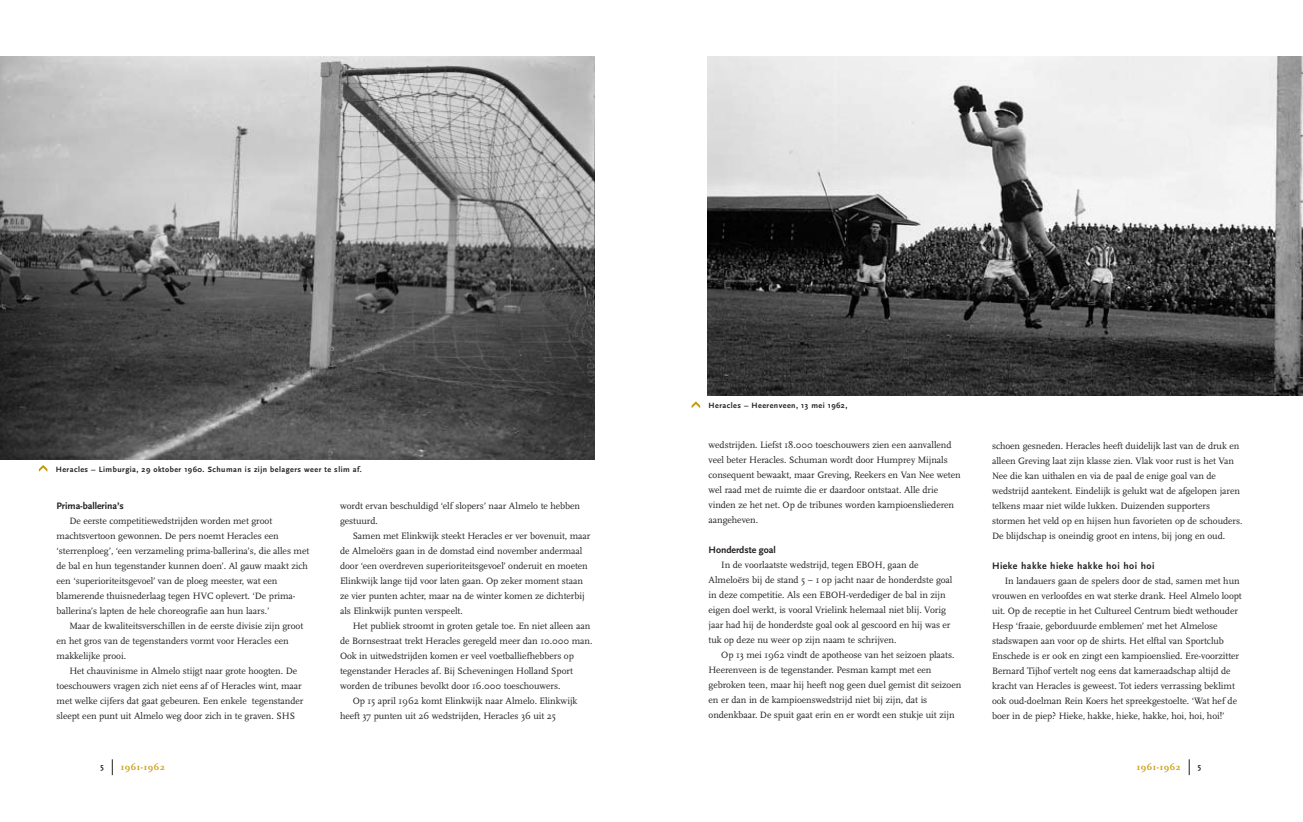
<style>
.page{position:relative;width:1303px;height:822px;background:#fff}
.page>*{position:absolute;margin:0;border:0;box-sizing:border-box;transform-origin:0 0}
.t1{font:700 9.8px "Scala Sans";letter-spacing:-.005em;color:#231f1f}
.t2{font:700 9.8px "Scala Sans";letter-spacing:.045em;color:#231f1f}
.t3{font:9.6px/15px "Scala";letter-spacing:-.005em;color:#231f1f}
.t4{font:700 9px "Scala";letter-spacing:.06em;color:#c79803}
.t5{font:700 8px "Scala Sans";letter-spacing:.055em;color:#231f1f}
</style>
<div class="page">
<svg style="left:1189px;top:759px;width:1px;height:16px"></svg>
<svg style="left:112px;top:759px;width:1px;height:16px"></svg>
<img style="left:708px;top:57px;width:595px;height:338px">
<svg style="left:692px;top:401px;width:8px;height:7px"></svg>
<img style="left:0;top:57px;width:594px;height:402px">
<svg style="left:39px;top:465px;width:8px;height:7px"></svg>
<p class="t5" style="left:56px;top:466px;width:308px">Heracles – Limburgia, 29 oktober 1960. Schuman is zijn belagers weer te slim af.</p>
<p class="t1" style="left:57px;top:502px;width:69px">Prima-ballerina’s</p>
<p class="t3" style="left:57px;top:514px;width:254px;text-indent:13px">De eerste competitiewedstrijden worden met groot machtsvertoon gewonnen. De pers noemt Heracles een ‘sterrenploeg’, ‘een verzameling prima-ballerina’s, die alles met de bal en hun tegenstander kunnen doen’. Al gauw maakt zich een ‘superioriteitsgevoel’ van de ploeg meester, wat een blamerende thuisnederlaag tegen HVC oplevert. ‘De prima&shy;ballerina’s lapten de hele choreografie aan hun laars.’</p>
<p class="t3" style="left:57px;top:619px;width:248px;text-indent:13px">Maar de kwaliteitsverschillen in de eerste divisie zijn groot en het gros van de tegenstanders vormt voor Heracles een makkelijke prooi.</p>
<p class="t3" style="left:57px;top:664px;width:248px;text-indent:13px">Het chauvinisme in Almelo stijgt naar grote hoogten. De toeschouwers vragen zich niet eens af of Heracles wint, maar met welke cijfers dat gaat gebeuren. Een enkele tegenstander sleept een punt uit Almelo weg door zich in te graven. SHS</p>
<p class="t5" style="left:100px;top:764px;width:5px">5</p>
<p class="t4" style="left:121px;top:763px;width:45px">1961-1962</p>
<p class="t3" style="left:340px;top:499px;width:242px">wordt ervan beschuldigd ‘elf slopers’ naar Almelo te hebben gestuurd.</p>
<p class="t3" style="left:340px;top:529px;width:252px;text-indent:13px">Samen met Elinkwijk steekt Heracles er ver bovenuit, maar de Almeloërs gaan in de domstad eind november andermaal door ‘een overdreven superioriteitsgevoel’ onderuit en moeten Elinkwijk lange tijd voor laten gaan. Op zeker moment staan ze vier punten achter, maar na de winter komen ze dichterbij als Elinkwijk punten verspeelt.</p>
<p class="t3" style="left:353px;top:619px;width:239px">Het publiek stroomt in groten getale toe. En niet alleen aan</p>
<p class="t3" style="left:340px;top:634px;width:254px">de Bornsestraat trekt Heracles geregeld meer dan 10.000 man.</p>
<p class="t3" style="left:340px;top:649px;width:235px">Ook in uitwedstrijden komen er veel voetballiefhebbers op</p>
<p class="t3" style="left:340px;top:664px;width:234px">tegenstander Heracles af. Bij Scheveningen Holland Sport</p>
<p class="t3" style="left:340px;top:679px;width:222px">worden de tribunes bevolkt door 16.000 toeschouwers.</p>
<p class="t3" style="left:353px;top:694px;width:226px">Op 15 april 1962 komt Elinkwijk naar Almelo. Elinkwijk</p>
<p class="t3" style="left:340px;top:709px;width:218px">heeft 37 punten uit 26 wedstrijden, Heracles 36 uit 25</p>
<p class="t5" style="left:709px;top:402px;width:140px">Heracles – Heerenveen, 13 mei 1962,</p>
<p class="t3" style="left:709px;top:438px;width:254px">wedstrijden. Liefst 18.000 toeschouwers zien een aanvallend veel beter Heracles. Schuman wordt door Humprey Mijnals consequent bewaakt, maar Greving, Reekers en Van Nee weten wel raad met de ruimte die er daardoor ontstaat. Alle drie vinden ze het net. Op de tribunes worden kampioensliederen aangeheven.</p>
<p class="t1" style="left:709px;top:545px;width:69px">Honderdste goal</p>
<p class="t3" style="left:709px;top:558px;width:245px;text-indent:13px">In de voorlaatste wedstrijd, tegen EBOH, gaan de Almeloërs bij de stand 5 – 1 op jacht naar de honderdste goal in deze competitie. Als een EBOH-verdediger de bal in zijn eigen doel werkt, is vooral Vrielink helemaal niet blij. Vorig jaar had hij de honderdste goal ook al gescoord en hij was er tuk op deze nu weer op zijn naam te schrijven.</p>
<p class="t3" style="left:709px;top:648px;width:254px;text-indent:13px">Op 13 mei 1962 vindt de apotheose van het seizoen plaats.<br>Heerenveen is de tegenstander. Pesman kampt met een gebroken teen, maar hij heeft nog geen duel gemist dit seizoen en er dan in de kampioenswedstrijd niet bij zijn, dat is ondenkbaar. De spuit gaat erin en er wordt een stukje uit zijn</p>
<p class="t3" style="left:992px;top:439px;width:252px">schoen gesneden. Heracles heeft duidelijk last van de druk en alleen Greving laat zijn klasse zien. Vlak voor rust is het Van Nee die kan uithalen en via de paal de enige goal van de wedstrijd aantekent. Eindelijk is gelukt wat de afgelopen jaren telkens maar niet wilde lukken. Duizenden supporters stormen het veld op en hijsen hun favorieten op de schouders.<br>De blijdschap is oneindig groot en intens, bij jong en oud.</p>
<p class="t2" style="left:992px;top:562px;width:164px">Hieke hakke hieke hakke hoi hoi hoi</p>
<p class="t3" style="left:992px;top:574px;width:251px;text-indent:13px">In landauers gaan de spelers door de stad, samen met hun vrouwen en verloofdes en wat sterke drank. Heel Almelo loopt uit. Op de receptie in het Cultureel Centrum biedt wethouder Hesp ‘fraaie, geborduurde emblemen’ met het Almelose stadswapen aan voor op de shirts. Het elftal van Sportclub Enschede is er ook en zingt een kampioenslied. Ere-voorzitter Bernard Tijhof vertelt nog eens dat kameraadschap altijd de kracht van Heracles is geweest. Tot ieders verrassing beklimt ook oud-doelman Rein Koers het spreekgestoelte. ‘Wat hef de boer in de piep? Hieke, hakke, hieke, hakke, hoi, hoi, hoi!’</p>
<p class="t4" style="left:1137px;top:763px;width:45px">1961-1962</p>
<p class="t5" style="left:1198px;top:764px;width:5px">5</p>
</div>
